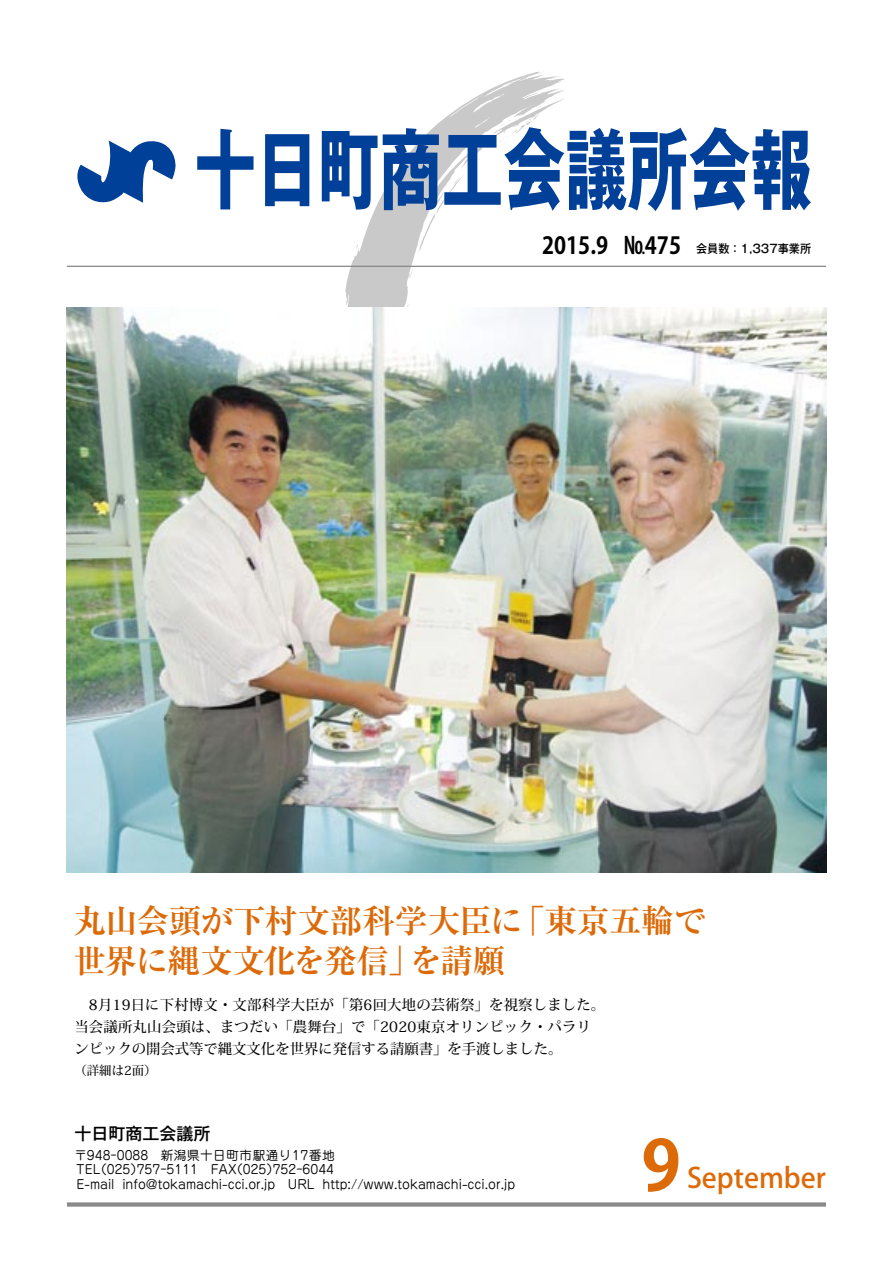
<style>
.page{position:relative;width:893px;height:1263px;background:#fff}
.page>*{position:absolute;margin:0;border:0;box-sizing:border-box;transform-origin:0 0}
.t1{font:700 88.2px "Gothic MB101 Pro";color:#004098;scale:.7 1}
.t2{font:700 69.15px "Koz Go Std";color:#dd6a08}
.t3{font:700 32.7px/40.3px "Ryumin Pro";letter-spacing:-.025em;color:#dd6a08}
.t4{font:500 27.6px "Koz Go Std";color:#dd6a08}
.t5{font:700 23.4px "Koz Go Std";color:#000;scale:.9 1}
.t6{font:500 16.95px "Gothic MB101 Pro";color:#000}
.t7{font:500 14.4px/22px "Koz Min Pro";letter-spacing:.015em;color:#000}
.t8{font:12.45px "Jun 201 Pro";color:#000}
.t9{font:12.45px/14.5px "Jun 201 Pro";letter-spacing:.05em;color:#000;text-align:right}
.t10{font:500 12.45px "Koz Min Pro";color:#000}
.t11{font:500 11.7px "Gothic MB101 Pro";color:#000;scale:.95 1}
</style>
<div class="page">
<svg style="left:345px;top:142px;width:220px;height:165px"></svg>
<svg style="left:410px;top:269px;width:3px;height:8px"></svg>
<svg style="left:354px;top:244px;width:4px;height:14px"></svg>
<svg style="left:419px;top:71px;width:145px;height:179px"></svg>
<hr style="left:67px;top:266px;width:759px;height:1px;background:#898989">
<svg style="left:67px;top:1202px;width:759px;height:4px;fill:#898989"></svg>
<svg style="left:77px;top:140px;width:99px;height:63px"></svg>
<img style="left:67px;top:307px;width:759px;height:566px">
<h1 class="t1" style="left:195px;top:96px;width:884px">十日町商工会議所会報</h1>
<p class="t11" style="left:696px;top:239px;width:123px">会員数：1,337事業所</p>
<h3 class="t5" style="left:624px;top:231px;width:65px">№475</h3>
<h3 class="t5" style="left:542px;top:231px;width:75px">2015.9</h3>
<h3 class="t3" style="left:410px;top:898px;width:115px;text-indent:-336px">丸山会頭が下村文部科学大臣にを請願</h3>
<h3 class="t3" style="left:73px;top:939px;width:349px">世界に縄文文化を発信」</h3>
<h3 class="t3" style="left:513px;top:898px;width:195px">「東京五輪で</h3>
<p class="t7" style="left:74px;top:993px;width:532px">　8月19日に下村博文・文部科学大臣が「第6回大地の芸術祭」を視察しました。当会議所丸山会頭は、まつだい「農舞台」で「2020東京オリンピック・パラリンピックの開会式等で縄文文化を世界に発信する請願書」を手渡しました。</p>
<p class="t10" style="left:74px;top:1062px;width:84px">（詳細は2面(</p>
<p class="t6" style="left:74px;top:1119px;width:138px">十日町商工会議所</p>
<p class="t9" style="left:74px;top:1146px;width:262px">〒948-0088　新潟県十日町市駅通り17番地<br>752-6044</p>
<p class="t8" style="left:94px;top:1160px;width:50px">（025）</p>
<p class="t8" style="left:230px;top:1160px;width:50px">)025(</p>
<p class="t8" style="left:137px;top:1160px;width:101px">757-5111　FAX</p>
<p class="t8" style="left:76px;top:1160px;width:26px">TEL</p>
<p class="t8" style="left:77px;top:1174px;width:39px">E-mail</p>
<p class="t8" style="left:122px;top:1174px;width:194px">info@tokamachi-cci.or j p. 　URL</p>
<p class="t8" style="left:323px;top:1174px;width:194px">http://www.tokamachi-cci.or j p.</p>
<h2 class="t2" style="left:641px;top:1121px;width:41px">9</h2>
<h3 class="t4" style="left:687px;top:1161px;width:140px">September</h3>
</div>
